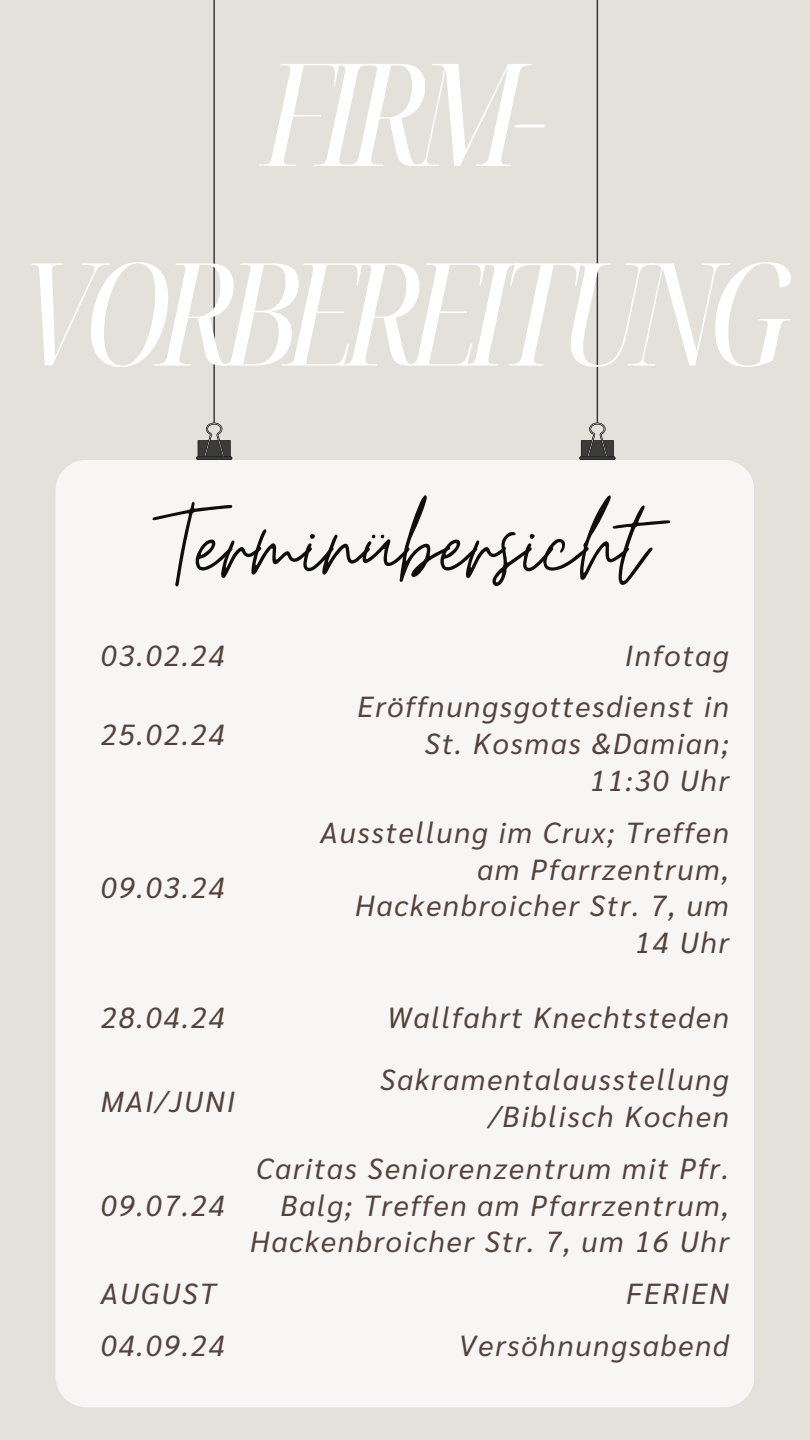
<style>
.page{position:relative;width:810px;height:1440px;background:#e4e1db}
.page>*{position:absolute;margin:0;border:0;box-sizing:border-box;transform-origin:0 0}
.t1{font:italic extra-condensed 143px/199.5px "Noto Serif Display";letter-spacing:-.08em;color:#fff;text-align:center}
.t2{font:127.3px "Moon Time";letter-spacing:-.015em;color:#0e0e0b}
.t3{font:italic 29px/36.8px "Sarabun";letter-spacing:.065em;color:#55433b;text-align:right}
</style>
<div class="page">
<div style="left:56px;top:460px;width:698px;height:947px;background:#f7f6f5"></div>
<hr style="left:597px;top:0;width:1px;height:423px;background:#3b3b3a">
<svg style="left:579px;top:423px;width:36px;height:37px"></svg>
<hr style="left:213px;top:0;width:2px;height:423px;background:#3b3b3a">
<svg style="left:196px;top:423px;width:36px;height:37px"></svg>
<h3 class="t1" style="left:18px;top:11px;width:776px">FIRM-<br>VORBEREITUNG</h3>
<h3 class="t2" style="left:164px;top:468px;width:483px">Terminübersicht</h3>
<h1 class="t3" style="left:101px;top:636px;width:125px">03.02.24</h1>
<p class="t3" style="left:101px;top:715px;width:125px">25.02.24</p>
<p class="t3" style="left:101px;top:867px;width:125px">09.03.24</p>
<p class="t3" style="left:625px;top:636px;width:106px">Infotag</p>
<h3 class="t3" style="left:357px;top:687px;width:373px">Eröffnungsgottesdienst in<br>St. Kosmas &amp;Damian;<br>11:30 Uhr</h3>
<p class="t3" style="left:321px;top:812px;width:410px">Ausstellung im Crux; Treffen am Pfarrzentrum,<br>Hackenbroicher Str. 7, um<br>14 Uhr</p>
<h2 class="t3" style="left:101px;top:997px;width:125px">28.04.24</h2>
<h3 class="t3" style="left:101px;top:1082px;width:136px">MAI/JUNI</h3>
<p class="t3" style="left:101px;top:1185px;width:125px">09.07.24</p>
<h3 class="t3" style="left:101px;top:1273px;width:117px">AUGUST</h3>
<h3 class="t3" style="left:101px;top:1325px;width:125px">04.09.24</h3>
<h3 class="t3" style="left:388px;top:997px;width:343px">Wallfahrt Knechtsteden</h3>
<p class="t3" style="left:380px;top:1060px;width:350px">Sakramentalausstellung /Biblisch Kochen</p>
<p class="t3" style="left:250px;top:1148px;width:480px">Caritas Seniorenzentrum mit Pfr.<br>Balg; Treffen am Pfarrzentrum,<br>Hackenbroicher Str. 7, um 16 Uhr</p>
<h3 class="t3" style="left:626px;top:1273px;width:104px">FERIEN</h3>
<p class="t3" style="left:459px;top:1325px;width:272px">Versöhnungsabend</p>
</div>
